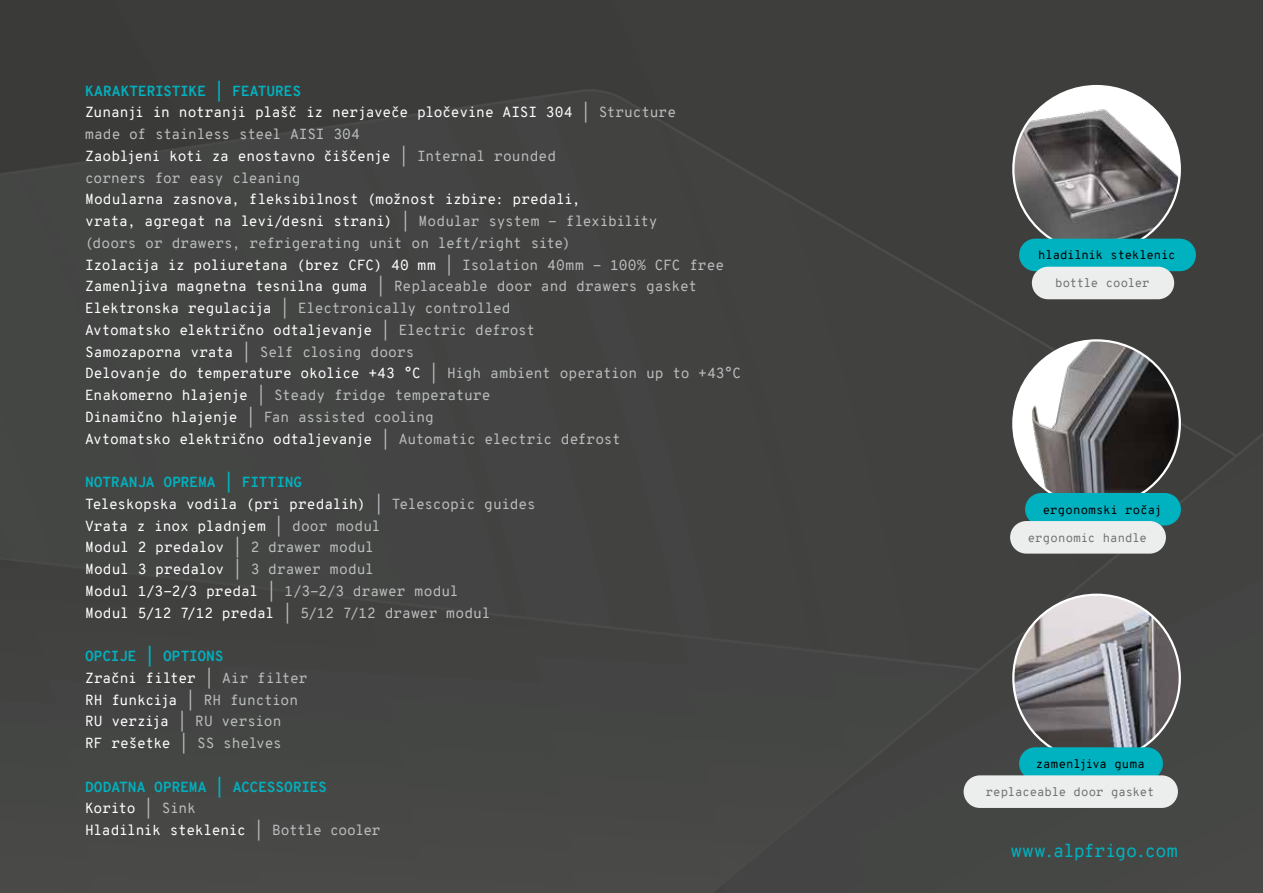
<style>
.page{position:relative;width:1263px;height:893px;background:#434443}
.page>*{position:absolute;margin:0;border:0;box-sizing:border-box;transform-origin:0 0}
.t1{font:18px "Overpass Mono";letter-spacing:-.03em;color:#00b2c0}
.t2{font:14.25px/21.8px "Overpass Mono";letter-spacing:-.02em;color:#fff}
.t3{font:14.25px/21.8px "Overpass Mono";color:#fff}
.t4{font:14.25px/21.8px "Overpass Mono";letter-spacing:-.02em;color:#bbbdbe}
.t5{font:700 14.25px/21.8px "Overpass Mono";letter-spacing:-.015em;color:#00b2c0}
.t6{font:12px "Overpass Mono";color:#707172}
.t7{font:12px "Overpass Mono";letter-spacing:-.015em;color:#000}
.t8{font:12px "Overpass Mono";letter-spacing:.015em;color:#000}
.t9{font:12px "Overpass Mono";letter-spacing:-.02em;color:#707172}
.s1{font-weight:700;color:#00b2c0}
.s2{color:#bbbdbe}
.s3{color:#fff}
.s4{font-weight:400;color:#fff}
.s5{font-weight:400;color:#bbbdbe}
</style>
<div class="page">
<img style="left:1013px;top:595px;width:167px;height:166px;border-radius:83px">
<img style="left:1013px;top:86px;width:167px;height:166px;border-radius:83px">
<div style="left:1019px;top:239px;width:177px;height:32px;background:#00b2c0;border-radius:16px"></div>
<div style="left:1032px;top:267px;width:142px;height:32px;background:#eceded;border-radius:16px"></div>
<div style="left:1019px;top:747px;width:144px;height:33px;background:#00b2c0;border-radius:16px"></div>
<div style="left:963px;top:775px;width:215px;height:33px;background:#eceded;border-radius:16px"></div>
<div style="left:1013px;top:340px;width:167px;height:167px;background:#fff;border-radius:50%"></div>
<img style="left:1032px;top:340px;width:148px;height:162px">
<div style="left:1025px;top:493px;width:156px;height:32px;background:#00b2c0;border-radius:16px"></div>
<div style="left:1010px;top:521px;width:156px;height:33px;background:#eceded;border-radius:16px"></div>
<p class="t2" style="left:85px;top:80px;width:593px"><span class="s1">KARAKTERISTIKE | FEATURES<br></span>Zunanji in notranji plašč iz nerjaveče pločevine AISI 304 <span class="s2">| Structure made of stainless steel AISI 304<br></span>Zaobljeni koti za enostavno čiščenje <span class="s2">| Internal rounded<br>corners for easy cleaning</span></p>
<p class="t2" style="left:85px;top:189px;width:658px">Modularna zasnova, fleksibilnost (možnost izbire: predali,<br>vrata, agregat na levi/desni strani) <span class="s2">| Modular system - flexibility<br>(doors or drawers, refrigerating unit on left/right site)<br></span>Izolacija iz poliuretana (brez CFC) 40 mm <span class="s2">| Isolation 40mm - 100% CFC free </span>Zamenljiva magnetna tesnilna guma <span class="s2">| Replaceable door and drawers gasket </span>Elektronska regulacija <span class="s2">| Electronically controlled<br></span>Avtomatsko električno odtaljevanje <span class="s2">| Electric defrost<br></span>Samozaporna vrata <span class="s2">| Self closing doors<br></span>Delovanje do temperature okolice +43 °C <span class="s2">| High ambient operation up to +43°C </span>Enakomerno hlajenje <span class="s2">| Steady fridge temperature<br></span>Dinamično hlajenje <span class="s2">| Fan assisted cooling<br></span>Avtomatsko električno odtaljevanje <span class="s2">| Automatic electric defrost</span></p>
<p class="t3" style="left:85px;top:471px;width:452px"><span class="s1">NOTRANJA OPREMA | FITTING<br></span>Teleskopska vodila (pri predalih) <span class="s2">| Telescopic guides </span>Vrata z inox pladnjem <span class="s2">| door modul<br></span>Modul 2 predalov <span class="s2">| 2 drawer modul<br></span>Modul 3 predalov <span class="s2">| 3 drawer modul<br></span>Modul 1/3-2/3 predal <span class="s2">| 1/3-2/3 drawer modul<br></span>Modul 5/12 7/12 predal <span class="s2">| 5/12 7/12 drawer modul</span></p>
<p class="t4" style="left:85px;top:645px;width:224px"><span class="s1">OPCIJE | OPTIONS<br></span><span class="s3">Zračni filter</span> | Air filter<br><span class="s3">RH funkcija</span> | RH function<br><span class="s3">RU verzija</span> | RU version<br><span class="s3">RF rešetke</span> | SS shelves</p>
<p class="t5" style="left:85px;top:776px;width:297px">DODATNA OPREMA | ACCESSORIES<br><span class="s4">Korito</span> <span class="s5">| Sink<br></span><span class="s4">Hladilnik steklenic</span> <span class="s5">| Bottle cooler</span></p>
<p class="t7" style="left:1038px;top:247px;width:139px">hladilnik steklenic</p>
<p class="t9" style="left:1055px;top:275px;width:96px">bottle cooler</p>
<p class="t8" style="left:1043px;top:501px;width:121px">ergonomski ročaj</p>
<p class="t6" style="left:1028px;top:529px;width:121px">ergonomic handle</p>
<p class="t7" style="left:1036px;top:755px;width:110px">zamenljiva guma</p>
<p class="t6" style="left:986px;top:783px;width:170px">replaceable door gasket</p>
<p class="t1" style="left:1011px;top:838px;width:169px">www.alpfrigo.com</p>
</div>
